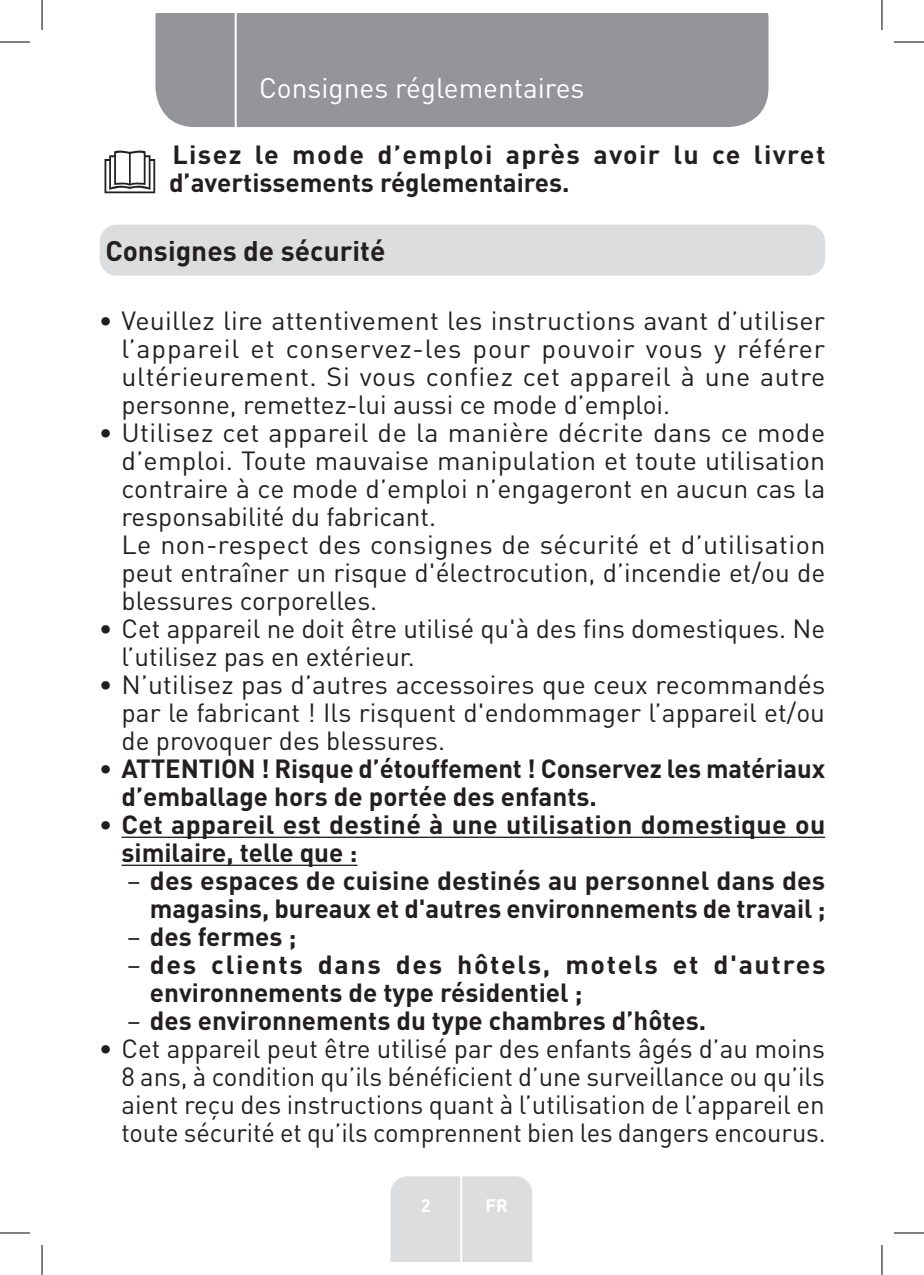
<style>
.page{position:relative;width:924px;height:1275px;background:#fff}
.page>*{position:absolute;margin:0;border:0;box-sizing:border-box;transform-origin:0 0}
.t1{font:28px "DIN Pro";color:#fff}
.Headline-01{font:700 28px "DIN Pro";color:#231f20}
.Large_Text__3_2_mm__-_Bullets_indent{font:26px/28px "DIN Pro";color:#231f20;text-align:justify}
.Large_Text__3_2_mm{font:700 26px/28px "DIN Pro";color:#231f20}
.Large_Text__3_2_mm-2{font:700 26px/28px "DIN Pro";letter-spacing:.045em;color:#231f20}
.Large_Text__3_2_mm-3{font:700 26px/28px "DIN Pro";letter-spacing:.02em;color:#231f20}
.t2{font:700 18px "DIN Pro";color:#fff}
.s1{font-weight:400}
</style>
<div class="page">
<div style="left:155px;top:14px;width:613px;height:113px;background:#939598"></div>
<div style="left:390px;top:1176px;width:142px;height:85px;background:#dcdddf"></div>
<hr style="left:460px;top:1153px;width:2px;height:108px;background:#fff">
<hr style="left:234px;top:14px;width:2px;height:116px;background:#fff">
<div style="left:100px;top:225px;width:724px;height:51px;background:#dcdddf;border-radius:17px"></div>
<hr style="left:121px;top:836px;width:703px;height:2px;background:#231f20">
<hr style="left:121px;top:864px;width:236px;height:2px;background:#231f20">
<svg style="left:104px;top:150px;width:51px;height:43px"></svg>
<hr style="left:0;top:42px;width:30px;height:1px;background:#000">
<hr style="left:893px;top:42px;width:30px;height:1px;background:#000">
<hr style="left:0;top:1232px;width:30px;height:1px;background:#000">
<hr style="left:893px;top:1232px;width:30px;height:1px;background:#000">
<hr style="left:42px;top:0;width:1px;height:30px;background:#000">
<hr style="left:42px;top:1245px;width:1px;height:30px;background:#000">
<hr style="left:881px;top:0;width:1px;height:30px;background:#000">
<hr style="left:881px;top:1245px;width:1px;height:30px;background:#000">
<p class="t1" style="left:259px;top:69px;width:326px">Consignes réglementaires</p>
<p class="Large_Text__3_2_mm-3" style="left:169px;top:139px;width:657px">Lisez le mode d’emploi après avoir lu ce livret d’avertissements réglementaires.</p>
<p class="Headline-01" style="left:105px;top:232px;width:281px">Consignes de sécurité</p>
<p class="Large_Text__3_2_mm__-_Bullets_indent" style="left:121px;top:305px;width:705px;text-indent:-23px">• Veuillez lire attentivement les instructions avant d’utiliser l’appareil et conservez-les pour pouvoir vous y référer ultérieurement. Si vous confiez cet appareil à une autre personne, remettez-lui aussi ce mode d’emploi.</p>
<p class="Large_Text__3_2_mm__-_Bullets_indent" style="left:121px;top:417px;width:705px;text-indent:-23px">• Utilisez cet appareil de la manière décrite dans ce mode d’emploi. Toute mauvaise manipulation et toute utilisation contraire à ce mode d’emploi n’engageront en aucun cas la responsabilité du fabricant.</p>
<p class="Large_Text__3_2_mm__-_Bullets_indent" style="left:121px;top:529px;width:705px">Le non-respect des consignes de sécurité et d’utilisation peut entraîner un risque d'électrocution, d’incendie et/ou de blessures corporelles.</p>
<p class="Large_Text__3_2_mm__-_Bullets_indent" style="left:121px;top:613px;width:705px;text-indent:-23px">• Cet appareil ne doit être utilisé qu'à des fins domestiques. Ne l’utilisez pas en extérieur.</p>
<p class="Large_Text__3_2_mm__-_Bullets_indent" style="left:121px;top:669px;width:704px;text-indent:-23px">• N’utilisez pas d’autres accessoires que ceux recommandés par le fabricant ! Ils risquent d'endommager l’appareil et/ou de provoquer des blessures.</p>
<p class="Large_Text__3_2_mm" style="left:121px;top:753px;width:705px;text-indent:-23px"><span class="s1">•</span> ATTENTION ! Risque d’étouffement ! Conservez les matériaux d’emballage hors de portée des enfants.</p>
<p class="Large_Text__3_2_mm" style="left:121px;top:809px;width:705px;text-indent:-23px"><span class="s1">•</span> Cet appareil est destiné à une utilisation domestique ou similaire, telle que :</p>
<p class="Large_Text__3_2_mm" style="left:127px;top:865px;width:699px;text-align:right"><span class="s1">–</span> des espaces de cuisine destinés au personnel dans des magasins, bureaux et d'autres environnements de travail ;</p>
<p class="Large_Text__3_2_mm" style="left:127px;top:921px;width:171px"><span class="s1">–</span> des fermes ;</p>
<p class="Large_Text__3_2_mm-2" style="left:150px;top:949px;width:676px;text-indent:-23px"><span class="s1">–</span> des clients dans des hôtels, motels et d'autres environnements de type résidentiel ;</p>
<p class="Large_Text__3_2_mm" style="left:127px;top:1005px;width:580px"><span class="s1">–</span> des environnements du type chambres d’hôtes.</p>
<p class="Large_Text__3_2_mm__-_Bullets_indent" style="left:121px;top:1033px;width:705px;text-indent:-23px">• Cet appareil peut être utilisé par des enfants âgés d’au moins 8 ans, à condition qu’ils bénéficient d’une surveillance ou qu’ils aient reçu des instructions quant à l’utilisation de l’appareil en toute sécurité et qu’ils comprennent bien les dangers encourus.</p>
<p class="t2" style="left:420px;top:1192px;width:11px">2</p>
<p class="t2" style="left:485px;top:1192px;width:24px">FR</p>
</div>
